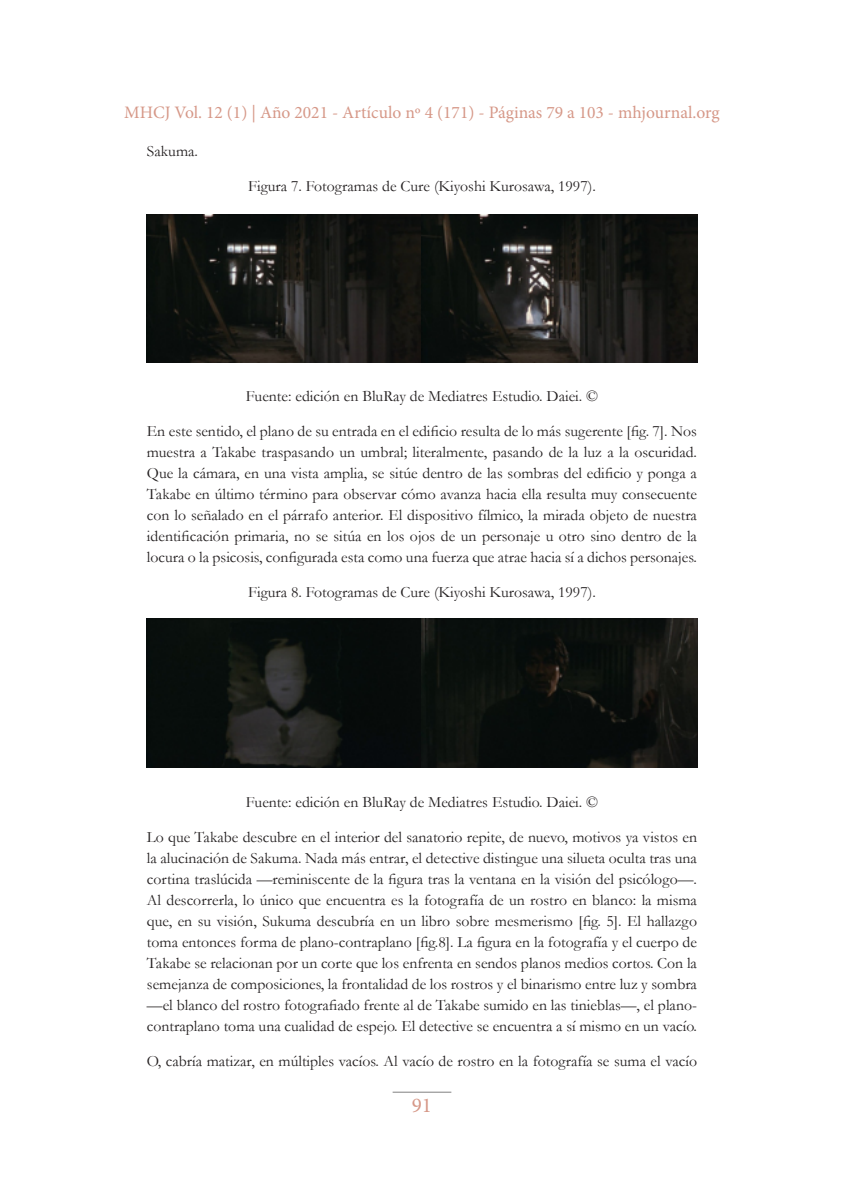
<style>
.page{position:relative;width:844px;height:1191px;background:#fff}
.page>*{position:absolute;margin:0;border:0;box-sizing:border-box;transform-origin:0 0}
.t1{font:21px "Minion Pro";color:#d69888}
.t2{font:17.5px "Minion Pro";color:#d69888}
.Texto_independiente{font:15.75px/21px "Garamond";color:#231f20;text-align:justify}
.Tablas__figuras__fue{font:15.75px "Garamond";color:#231f20}
</style>
<div class="page">
<hr style="left:392px;top:1091px;width:59px;height:1px;background:#808080">
<img style="left:147px;top:214px;width:549px;height:149px">
<img style="left:147px;top:619px;width:549px;height:148px">
<p class="t2" style="left:124px;top:100px;width:597px">MHCJ Vol. 12 (1) | Año 2021 - Artículo nº 4 (171) - Páginas 79 a 103 - mhjournal.org</p>
<p class="Texto_independiente" style="left:147px;top:140px;width:53px">Sakuma.</p>
<p class="Tablas__figuras__fue" style="left:248px;top:176px;width:349px">Figura 7. Fotogramas de Cure (Kiyoshi Kurosawa, 1997).</p>
<p class="Tablas__figuras__fue" style="left:246px;top:386px;width:354px">Fuente: edición en BluRay de Mediatres Estudio. Daiei. ©</p>
<p class="Texto_independiente" style="left:147px;top:420px;width:551px">En este sentido, el plano de su entrada en el edificio resulta de lo más sugerente [fig. 7]. Nos muestra a Takabe traspasando un umbral; literalmente, pasando de la luz a la oscuridad.<br>Que la cámara, en una vista amplia, se sitúe dentro de las sombras del edificio y ponga a Takabe en último término para observar cómo avanza hacia ella resulta muy consecuente con lo señalado en el párrafo anterior. El dispositivo fílmico, la mirada objeto de nuestra identificación primaria, no se sitúa en los ojos de un personaje u otro sino dentro de la locura o la psicosis, configurada esta como una fuerza que atrae hacia sí a dichos personajes.</p>
<p class="Tablas__figuras__fue" style="left:248px;top:582px;width:349px">Figura 8. Fotogramas de Cure (Kiyoshi Kurosawa, 1997).</p>
<p class="Tablas__figuras__fue" style="left:246px;top:792px;width:354px">Fuente: edición en BluRay de Mediatres Estudio. Daiei. ©</p>
<p class="Texto_independiente" style="left:147px;top:826px;width:551px">Lo que Takabe descubre en el interior del sanatorio repite, de nuevo, motivos ya vistos en la alucinación de Sakuma. Nada más entrar, el detective distingue una silueta oculta tras una cortina traslúcida —reminiscente de la figura tras la ventana en la visión del psicólogo—.<br>Al descorrerla, lo único que encuentra es la fotografía de un rostro en blanco: la misma que, en su visión, Sukuma descubría en un libro sobre mesmerismo [fig. 5]. El hallazgo toma entonces forma de plano-contraplano [fig.8]. La figura en la fotografía y el cuerpo de Takabe se relacionan por un corte que los enfrenta en sendos planos medios cortos. Con la semejanza de composiciones, la frontalidad de los rostros y el binarismo entre luz y sombra —el blanco del rostro fotografiado frente al de Takabe sumido en las tinieblas—, el plano&shy;contraplano toma una cualidad de espejo. El detective se encuentra a sí mismo en un vacío.</p>
<p class="Texto_independiente" style="left:147px;top:1050px;width:551px">O, cabría matizar, en múltiples vacíos. Al vacío de rostro en la fotografía se suma el vacío</p>
<h1 class="t1" style="left:412px;top:1091px;width:22px">91</h1>
</div>
